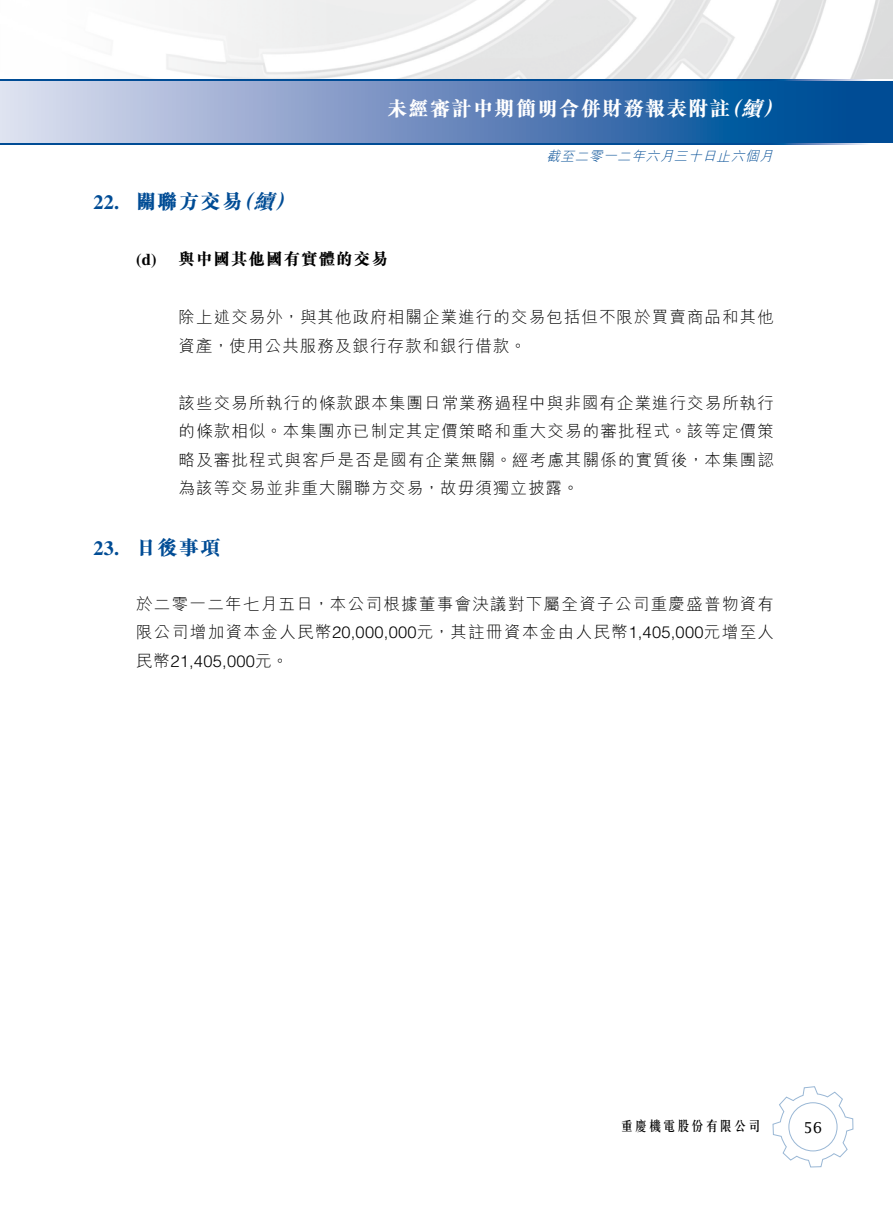
<style>
.page{position:relative;width:893px;height:1212px;background:#fff}
.page>*{position:absolute;margin:0;border:0;box-sizing:border-box;transform-origin:0 0}
.t1{font:800 20.25px "M Sung HK";letter-spacing:.06em;color:#fff}
.Subhead_1{font:800 20.25px "M Sung HK";letter-spacing:.06em;color:#004c95}
.Subhead_1-2{font:700 20.25px "Times LT Std";color:#004c95}
.t2{font:italic 800 20.25px "M Sung HK";color:#fff}
.Subhead_1-3{font:italic 800 20.25px "M Sung HK";color:#004c95}
.Body_text{font:300 16.5px/28.5px "M Hei HK";letter-spacing:.065em;color:#000;text-align:justify}
.Subhead_2{font:800 16.5px "M Sung HK";letter-spacing:.06em;color:#000}
.Subhead_2-2{font:700 16.5px "Times LT Std";color:#000}
.t3{font:15px "Lucida Std";color:#000}
.t4{font:italic 300 13.5px "M Hei HK";color:#004c95}
.t5{font:500 13.5px "C Song 3 HK";letter-spacing:.05em;color:#000}
.s1{font-family:"Helvetica LT Std"}
</style>
<div class="page">
<img style="left:130px;top:0;width:763px;height:79px">
<svg style="left:0;top:143px;width:868px;height:2px;background:#0d549a"></svg>
<svg style="left:0;top:79px;width:868px;height:2px;background:#0d549a"></svg>
<svg style="left:0;top:81px;width:893px;height:62px;background:#668cbe"></svg>
<svg style="left:772px;top:1086px;width:82px;height:82px"></svg>
<p class="Subhead_1-2" style="left:94px;top:190px;width:27px">22.</p>
<p class="Subhead_1-2" style="left:94px;top:535px;width:27px">23.</p>
<p class="t1" style="left:387px;top:99px;width:344px">未經審計中期簡明合併財務報表附註</p>
<p class="t2" style="left:741px;top:99px;width:27px">續</p>
<p class="t2" style="left:721px;top:99px;width:27px">（</p>
<p class="t2" style="left:762px;top:99px;width:27px">(</p>
<p class="Subhead_1-3" style="left:253px;top:192px;width:27px">續</p>
<p class="Subhead_1-3" style="left:233px;top:192px;width:27px">（</p>
<p class="Subhead_1-3" style="left:274px;top:192px;width:27px">(</p>
<p class="Subhead_1" style="left:136px;top:192px;width:108px">關聯方交易</p>
<p class="Subhead_2-2" style="left:136px;top:249px;width:22px">)d(</p>
<p class="Subhead_2" style="left:179px;top:250px;width:211px">與中國其他國有實體的交易</p>
<p class="t4" style="left:546px;top:149px;width:231px">截至二零一二年六月三十日止六個月</p>
<p class="Body_text" style="left:179px;top:303px;width:597px">除上述交易外，與其他政府相關企業進行的交易包括但不限於買賣商品和其他資產，使用公共服務及銀行存款和銀行借款。</p>
<p class="Body_text" style="left:179px;top:388px;width:597px">該些交易所執行的條款跟本集團日常業務過程中與非國有企業進行交易所執行的條款相似。本集團亦已制定其定價策略和重大交易的審批程式。該等定價策略及審批程式與客戶是否是國有企業無關。經考慮其關係的實質後，本集團認為該等交易並非重大關聯方交易，故毋須獨立披露。</p>
<p class="Subhead_1" style="left:136px;top:537px;width:86px">日後事項</p>
<p class="Body_text" style="left:136px;top:589px;width:640px">於二零一二年七月五日，本公司根據董事會決議對下屬全資子公司重慶盛普物資有限公司增加資本金人民幣<span class="s1">20,000,000</span>元，其註冊資本金由人民幣<span class="s1">1,405,000</span>元增至人民幣<span class="s1">21,405,000</span>元。</p>
<p class="t5" style="left:620px;top:1119px;width:143px">重慶機電股份有限公司</p>
<p class="t3" style="left:803px;top:1118px;width:20px">56</p>
</div>
